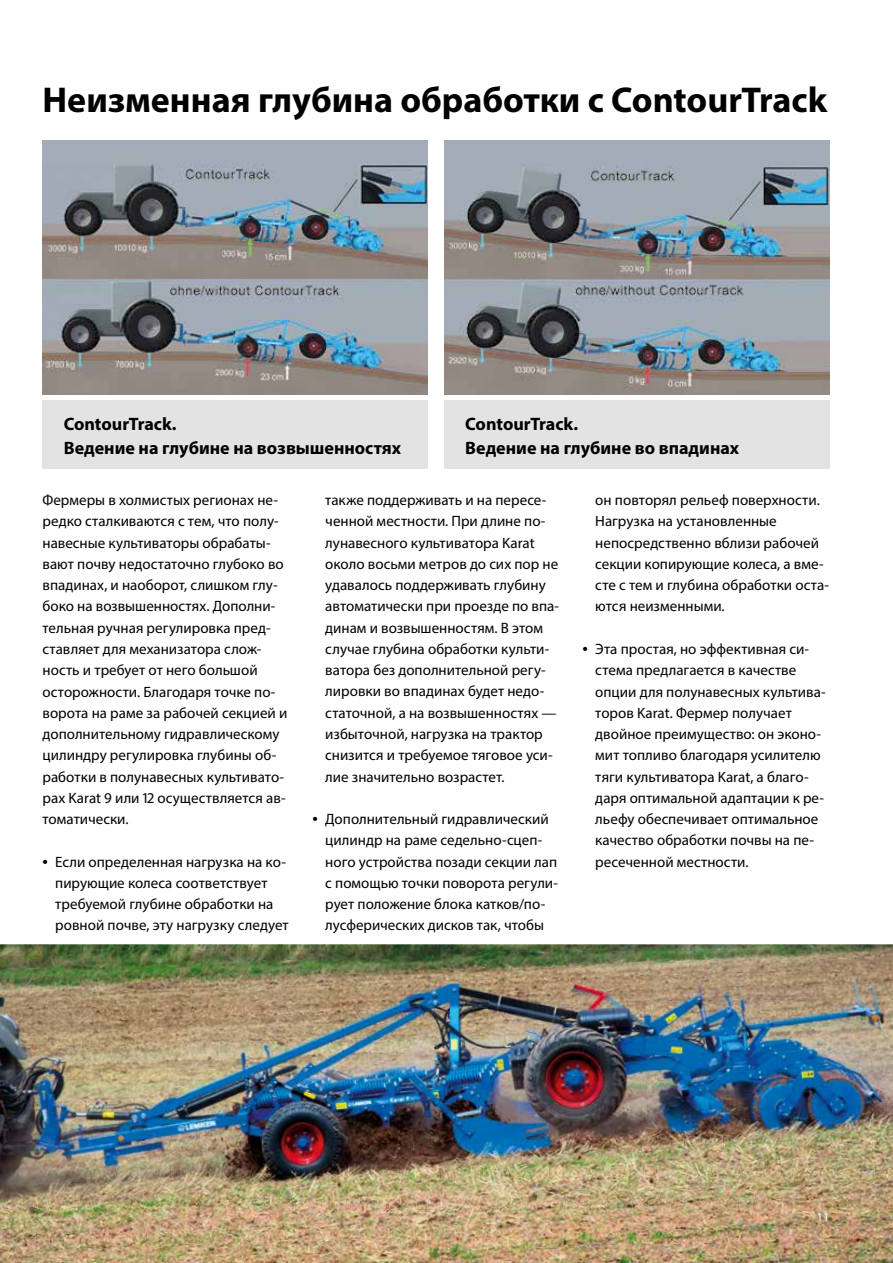
<style>
.page{position:relative;width:893px;height:1263px;background:#fff}
.page>*{position:absolute;margin:0;border:0;box-sizing:border-box;transform-origin:0 0}
.t1{font:700 36px "Myriad Pro";color:#000}
.t2{font:700 18px/24px "Myriad Pro";color:#000}
.t3{font:15px/21.3px "Myriad Pro";color:#000}
.t4{font:12px "Myriad Pro";color:#fff}
.s1{font-size:19.5px}
</style>
<div class="page">
<div style="left:43px;top:401px;width:385px;height:68px;background:#e3e3e3"></div>
<div style="left:444px;top:401px;width:385px;height:68px;background:#e3e3e3"></div>
<img style="left:0;top:944px;width:893px;height:319px">
<img style="left:444px;top:140px;width:385px;height:255px">
<img style="left:43px;top:140px;width:385px;height:255px">
<h1 class="t1" style="left:43px;top:76px;width:786px">Неизменная глубина обработки с ContourTrack</h1>
<p class="t2" style="left:64px;top:411px;width:339px">ContourTrack.<br>Ведение на глубине на возвышенностях</p>
<p class="t2" style="left:465px;top:411px;width:275px">ContourTrack.<br>Ведение на глубине во впадинах</p>
<p class="t3" style="left:43px;top:489px;width:246px">Фермеры в холмистых регионах не&shy;редко сталкиваются с тем, что полу&shy;навесные культиваторы обрабаты&shy;вают почву недостаточно глубоко во впадинах, и наоборот, слишком глу&shy;боко на возвышенностях. Дополни&shy;тельная ручная регулировка пред&shy;ставляет для механизатора слож&shy;ность и требует от него большой осторожности. Благодаря точке по&shy;ворота на раме за рабочей секцией и дополнительному гидравлическому цилиндру регулировка глубины об&shy;работки в полунавесных культивато&shy;рах Karat 9 или 12 осуществляется ав&shy;томатически.</p>
<p class="t3" style="left:55px;top:851px;width:235px;text-indent:-13px"><span class="s1">•</span> Если определенная нагрузка на ко&shy;пирующие колеса соответствует требуемой глубине обработки на ровной почве, эту нагрузку следует</p>
<p class="t3" style="left:595px;top:489px;width:235px">он повторял рельеф поверхности.<br>Нагрузка на установленные непосредственно вблизи рабочей секции копирующие колеса, а вме&shy;сте с тем и глубина обработки оста&shy;ются неизменными.</p>
<p class="t3" style="left:595px;top:638px;width:232px;text-indent:-13px"><span class="s1">•</span> Эта простая, но эффективная си&shy;стема предлагается в качестве опции для полунавесных культива&shy;торов Karat. Фермер получает двойное преимущество: он эконо&shy;мит топливо благодаря усилителю тяги культиватора Karat, а благо&shy;даря оптимальной адаптации к ре&shy;льефу обеспечивает оптимальное качество обработки почвы на пе&shy;ресеченной местности.</p>
<p class="t3" style="left:325px;top:489px;width:235px">также поддерживать и на пересе&shy;ченной местности. При длине по&shy;лунавесного культиватора Karat около восьми метров до сих пор не удавалось поддерживать глубину автоматически при проезде по впа&shy;динам и возвышенностям. В этом случае глубина обработки культи&shy;ватора без дополнительной регу&shy;лировки во впадинах будет недо&shy;статочной, а на возвышенностях — избыточной, нагрузка на трактор снизится и требуемое тяговое уси&shy;лие значительно возрастет.</p>
<p class="t3" style="left:325px;top:808px;width:234px;text-indent:-13px"><span class="s1">•</span> Дополнительный гидравлический цилиндр на раме седельно-сцеп&shy;ного устройства позади секции лап с помощью точки поворота регули&shy;рует положение блока катков/по&shy;лусферических дисков так, чтобы</p>
<p class="t4" style="left:817px;top:1209px;width:14px">11</p>
</div>
